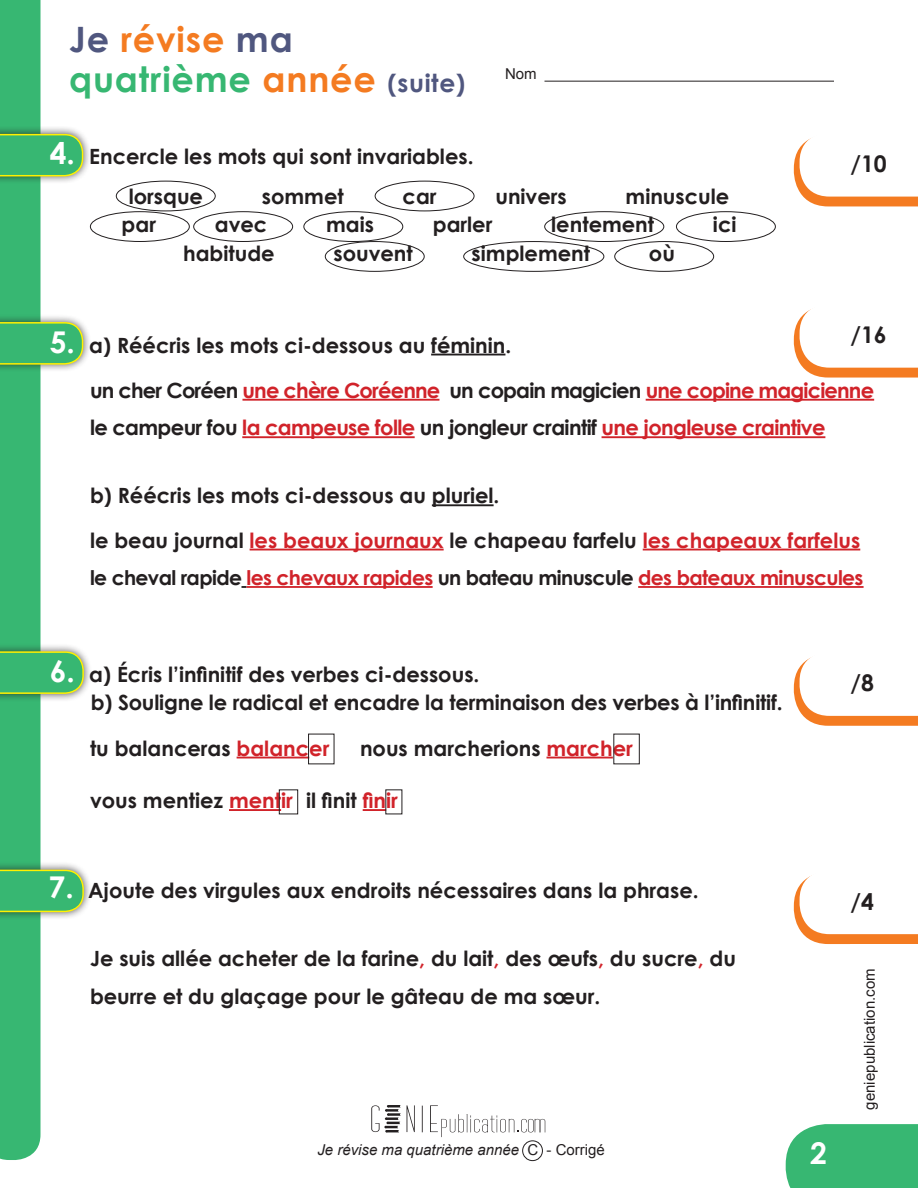
<style>
.page{position:relative;width:918px;height:1188px;background:#fff}
.page>*{position:absolute;margin:0;border:0;box-sizing:border-box;transform-origin:0 0}
.t1{font:700 34.95px/39.3px "Century Gothic";letter-spacing:.025em;color:#f47b21}
.t2{font:700 30px "Century Gothic";color:#fff}
.t3{font:700 22.95px "Century Gothic";color:#231f20}
.t4{font:700 21px/37.5px "Century Gothic";color:#231f20}
.t5{font:700 21px/37.5px "Century Gothic";letter-spacing:-.03em;color:#d1232a}
.t6{font:700 20.25px "Century Gothic";letter-spacing:-.03em;color:#d1232a}
.t7{font:italic 15px "Arial";color:#231f20}
.t8{font:15px "Arial";color:#231f20}
.s1{color:#50577f}
.s2{color:#37b772}
.s3{font-size:24.9px;color:#50577f}
.s4{font-size:30px;color:#fff}
.s5{color:#231f20}
.s6{color:#d1232a}
.s7{font-style:normal}
</style>
<div class="page">
<svg style="left:794px;top:875px;width:124px;height:69px"></svg>
<svg style="left:407px;top:1105px;width:8px;height:27px"></svg>
<svg style="left:422px;top:1106px;width:1px;height:26px"></svg>
<svg style="left:430px;top:1105px;width:115px;height:32px"></svg>
<svg style="left:371px;top:1105px;width:30px;height:27px"></svg>
<div style="left:522px;top:1140px;width:21px;height:21px;border:1px solid #231f20;border-radius:50%"></div>
<hr style="left:544px;top:81px;width:290px;height:1px;background:#231f20">
<div style="left:0;top:0;width:40px;height:1160px;background:#37b772"></div>
<div style="left:0;top:861px;width:92px;height:59px;background:#231f20;opacity:.75"></div>
<svg style="left:0;top:870px;width:84px;height:42px;background:#4bbb6d"></svg>
<div style="left:0;top:126px;width:91px;height:59px;background:#231f20;opacity:.75"></div>
<svg style="left:0;top:134px;width:83px;height:42px;background:#4abb6d"></svg>
<div style="left:786px;top:1124px;width:132px;height:64px;background:#37b772"></div>
<svg style="left:794px;top:138px;width:124px;height:68px"></svg>
<hr style="left:237px;top:757px;width:72px;height:1px;background:#d1232a">
<hr style="left:547px;top:757px;width:66px;height:1px;background:#d1232a">
<hr style="left:229px;top:809px;width:52px;height:2px;background:#d1232a">
<hr style="left:363px;top:809px;width:23px;height:2px;background:#d1232a">
<div style="left:0;top:314px;width:91px;height:59px;background:#231f20;opacity:.75"></div>
<svg style="left:0;top:322px;width:83px;height:43px;background:#4dbc6c"></svg>
<hr style="left:431px;top:354px;width:74px;height:1px;background:#231f20">
<svg style="left:794px;top:309px;width:124px;height:69px"></svg>
<div style="left:0;top:643px;width:92px;height:59px;background:#231f20;opacity:.75"></div>
<svg style="left:0;top:651px;width:84px;height:43px;background:#4dbc6c"></svg>
<svg style="left:794px;top:657px;width:124px;height:69px"></svg>
<div style="left:116px;top:181px;width:100px;height:30px;border:1px solid #231f20;border-radius:50%"></div>
<div style="left:375px;top:181px;width:99px;height:30px;border:1px solid #231f20;border-radius:50%"></div>
<div style="left:90px;top:211px;width:100px;height:31px;border:1px solid #231f20;border-radius:50%"></div>
<div style="left:193px;top:211px;width:100px;height:31px;border:1px solid #231f20;border-radius:50%"></div>
<div style="left:303px;top:211px;width:100px;height:31px;border:1px solid #231f20;border-radius:50%"></div>
<div style="left:676px;top:211px;width:100px;height:31px;border:1px solid #231f20;border-radius:50%"></div>
<div style="left:614px;top:241px;width:100px;height:31px;border:1px solid #231f20;border-radius:50%"></div>
<div style="left:325px;top:241px;width:100px;height:31px;border:1px solid #231f20;border-radius:50%"></div>
<div style="left:463px;top:241px;width:141px;height:31px;border:1px solid #231f20;border-radius:50%"></div>
<div style="left:544px;top:211px;width:120px;height:31px;border:1px solid #231f20;border-radius:50%"></div>
<div style="left:308px;top:734px;width:26px;height:30px;border:1px solid #231f20"></div>
<div style="left:279px;top:789px;width:19px;height:25px;border:1px solid #231f20"></div>
<div style="left:613px;top:734px;width:27px;height:30px;border:1px solid #231f20"></div>
<hr style="left:432px;top:504px;width:62px;height:2px;background:#231f20">
<hr style="left:250px;top:549px;width:194px;height:1px;background:#d1232a">
<hr style="left:643px;top:549px;width:217px;height:1px;background:#d1232a">
<svg style="left:241px;top:586px;width:6px;height:2px"></svg>
<hr style="left:247px;top:586px;width:186px;height:2px;background:#d1232a">
<hr style="left:638px;top:586px;width:226px;height:2px;background:#d1232a">
<hr style="left:242px;top:399px;width:197px;height:2px;background:#d1232a">
<hr style="left:646px;top:399px;width:228px;height:2px;background:#d1232a">
<hr style="left:242px;top:436px;width:173px;height:2px;background:#d1232a">
<hr style="left:602px;top:436px;width:223px;height:2px;background:#d1232a">
<h1 class="t1" style="left:69px;top:18px;width:398px"><span class="s1">Je</span> révise <span class="s1">ma </span><span class="s2">quatrième</span> année <span class="s3">(suite)</span></h1>
<p class="t4" style="left:50px;top:137px;width:425px"><span class="s4">4.</span> Encercle les mots qui sont invariables.</p>
<p class="t8" style="left:505px;top:64px;width:33px">Nom</p>
<p class="t4" style="left:129px;top:176px;width:76px">lorsque</p>
<p class="t4" style="left:262px;top:176px;width:83px">sommet</p>
<p class="t4" style="left:403px;top:176px;width:36px">car</p>
<p class="t4" style="left:495px;top:176px;width:73px">univers</p>
<p class="t4" style="left:626px;top:176px;width:105px">minuscule</p>
<p class="t4" style="left:122px;top:205px;width:36px">par</p>
<p class="t4" style="left:215px;top:205px;width:54px">avec</p>
<p class="t4" style="left:326px;top:205px;width:49px">mais</p>
<p class="t4" style="left:433px;top:205px;width:61px">parler</p>
<p class="t4" style="left:551px;top:205px;width:104px">lentement</p>
<p class="t4" style="left:713px;top:205px;width:25px">ici</p>
<p class="t4" style="left:183px;top:233px;width:93px">habitude</p>
<p class="t4" style="left:333px;top:233px;width:81px">souvent</p>
<p class="t4" style="left:472px;top:233px;width:120px">simplement</p>
<p class="t4" style="left:649px;top:233px;width:28px">où</p>
<p class="t3" style="left:850px;top:146px;width:38px">/10</p>
<p class="t4" style="left:50px;top:325px;width:463px"><span class="s4">5.</span> a) Réécris les mots ci-dessous au féminin.</p>
<p class="t3" style="left:850px;top:317px;width:38px">/16</p>
<p class="t5" style="left:90px;top:370px;width:786px"><span class="s5">un cher Coréen</span> une chère Coréenne <span class="s5">un copain magicien</span> une copine magicienne <span class="s5">le campeur fou</span> la campeuse folle <span class="s5">un jongleur craintif</span> une jongleuse craintive</p>
<p class="t4" style="left:90px;top:473px;width:772px;line-height:44.2px">b) Réécris les mots ci-dessous au pluriel.<br>le beau journal <span class="s6">les beaux journaux</span> le chapeau farfelu <span class="s6">les chapeaux farfelus</span></p>
<p class="t6" style="left:90px;top:562px;width:775px"><span class="s5">le cheval rapide</span> les chevaux rapides <span class="s5">un bateau minuscule</span> des bateaux minuscules</p>
<p class="t4" style="left:91px;top:659px;width:693px;line-height:28.5px;text-indent:-41px"><span class="s4">6.</span> a) Écris l’infinitif des verbes ci-dessous.<br>b) Souligne le radical et encadre la terminaison des verbes à l’infinitif.</p>
<p class="t4" style="left:90px;top:728px;width:241px">tu balanceras <span class="s6">balancer</span></p>
<p class="t4" style="left:360px;top:728px;width:274px">nous marcherions <span class="s6">marcher</span></p>
<p class="t4" style="left:90px;top:781px;width:309px">vous mentiez <span class="s6">mentir</span> il finit <span class="s6">finir</span></p>
<p class="t4" style="left:49px;top:871px;width:652px"><span class="s4">7.</span> Ajoute des virgules aux endroits nécessaires dans la phrase.</p>
<p class="t4" style="left:90px;top:939px;width:647px">Je suis allée acheter de la farine<span class="s6">,</span> du lait<span class="s6">,</span> des oeufs<span class="s6">,</span> du sucre<span class="s6">,</span> du beurre et du glaçage pour le gâteau de ma soeur.</p>
<p class="t7" style="left:317px;top:1140px;width:289px">Je révise ma quatrième année <span class="s7">C - Corrigé</span></p>
<p class="t3" style="left:850px;top:665px;width:25px">/8</p>
<h2 class="t2" style="left:810px;top:1131px;width:18px">2</h2>
<p class="t3" style="left:850px;top:884px;width:25px">/4</p>
<p class="t8" style="left:860px;top:1110px;width:142px;rotate:-90deg">geniepublication.com</p>
</div>
